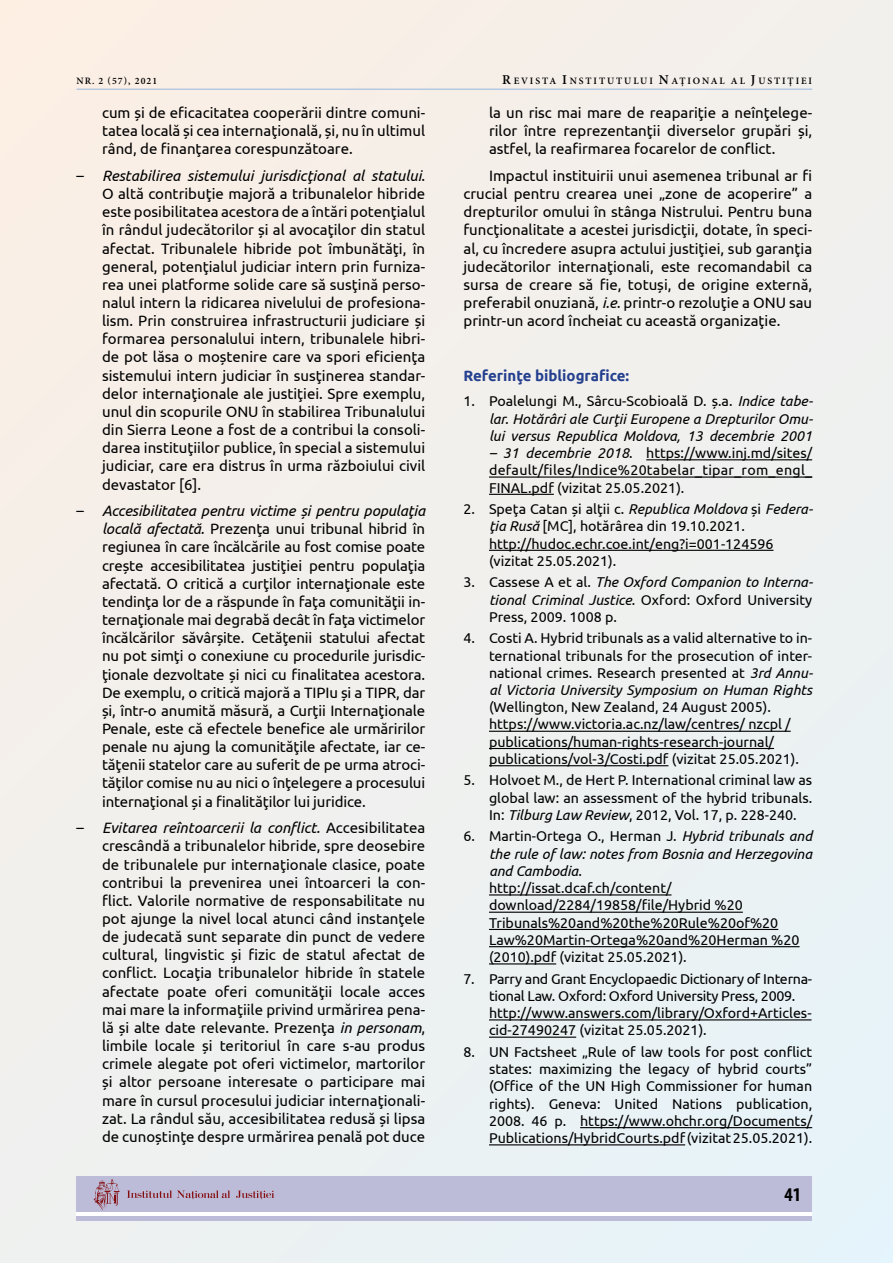
<style>
.page{position:relative;width:893px;height:1263px;background:#f1f0ed}
.page>*{position:absolute;margin:0;border:0;box-sizing:border-box;transform-origin:0 0}
.t1{font:700 condensed 19.5px "Myriad Pro";color:#000}
.t2{font:15px/18.1px "Ubuntu";color:#000;text-align:justify}
.t3{font:700 15px "Ubuntu";color:#25408f}
.t4{font:14.25px/17.2px "Ubuntu";color:#000;text-align:justify}
.t5{font:14.25px/17.2px "Ubuntu";letter-spacing:-.02em;color:#000}
.t6{font:italic 14.25px/17.2px "Ubuntu";color:#000;text-align:justify}
.t7{font:600 9.75px "Minion Pro";letter-spacing:.195em;color:#000}
.s1{font-size:13.5px}
.s2{font-style:italic}
.s3{font-style:normal}
</style>
<div class="page">
<hr style="left:77px;top:89px;width:735px;height:1px;background:#95b6df">
<div style="left:77px;top:1176px;width:735px;height:45px;background:#bcbcd8"></div>
<hr style="left:77px;top:1213px;width:735px;height:3px;background:#fff">
<svg style="left:127px;top:1190px;width:103px;height:9px"></svg>
<svg style="left:236px;top:1190px;width:38px;height:9px"></svg>
<svg style="left:94px;top:1179px;width:26px;height:31px"></svg>
<hr style="left:646px;top:459px;width:166px;height:1px;background:#000">
<hr style="left:489px;top:476px;width:323px;height:2px;background:#000">
<hr style="left:489px;top:494px;width:65px;height:1px;background:#000">
<hr style="left:489px;top:550px;width:284px;height:1px;background:#000">
<hr style="left:489px;top:731px;width:302px;height:1px;background:#000">
<hr style="left:489px;top:748px;width:285px;height:1px;background:#000">
<hr style="left:489px;top:765px;width:179px;height:1px;background:#000">
<hr style="left:489px;top:894px;width:182px;height:1px;background:#000">
<hr style="left:489px;top:912px;width:254px;height:1px;background:#000">
<hr style="left:489px;top:929px;width:289px;height:1px;background:#000">
<hr style="left:489px;top:946px;width:311px;height:1px;background:#000">
<hr style="left:489px;top:963px;width:67px;height:1px;background:#000">
<hr style="left:489px;top:1019px;width:323px;height:1px;background:#000">
<hr style="left:489px;top:1036px;width:87px;height:2px;background:#000">
<hr style="left:580px;top:1127px;width:232px;height:1px;background:#000">
<hr style="left:489px;top:1144px;width:196px;height:1px;background:#000">
<p class="t7" style="left:77px;top:74px;width:82px">NR. 2 (57), 2021</p>
<p class="t7" style="left:502px;top:74px;width:311px"><span class="s1">R</span>EVISTA <span class="s1">I</span>NSTITUTULUI <span class="s1">N</span>AŢIONAL AL <span class="s1">J</span>USTIŢIEI</p>
<p class="t2" style="left:102px;top:103px;width:325px">cum și de eficacitatea cooperării dintre comuni&shy;tatea locală și cea internaţională, și, nu în ultimul rând, de finanţarea corespunzătoare.</p>
<p class="t2" style="left:102px;top:166px;width:325px;text-indent:-26px">– <span class="s2">Restabilirea sistemului jurisdicţional al statului</span>.<br>O altă contribuţie majoră a tribunalelor hibride este posibilitatea acestora de a întări potenţialul în rândul judecătorilor și al avocaţilor din statul afectat. Tribunalele hibride pot îmbunătăţi, în general, potenţialul judiciar intern prin furniza&shy;rea unei platforme solide care să susţină perso&shy;nalul intern la ridicarea nivelului de profesiona&shy;lism. Prin construirea infrastructurii judiciare și formarea personalului intern, tribunalele hibri&shy;de pot lăsa o moștenire care va spori eficienţa sistemului intern judiciar în susţinerea standar&shy;delor internaţionale ale justiţiei. Spre exemplu, unul din scopurile ONU în stabilirea Tribunalului din Sierra Leone a fost de a contribui la consoli&shy;darea instituţiilor publice, în special a sistemului judiciar, care era distrus în urma războiului civil devastator [6].</p>
<p class="t2" style="left:102px;top:501px;width:325px;text-indent:-26px">– <span class="s2">Accesibilitatea pentru victime și pentru populaţia locală afectată.</span> Prezenţa unui tribunal hibrid în regiunea în care încălcările au fost comise poate crește accesibilitatea justiţiei pentru populaţia afectată. O critică a curţilor internaţionale este tendinţa lor de a răspunde în faţa comunităţii in&shy;ternaţionale mai degrabă decât în faţa victimelor încălcărilor săvârșite. Cetăţenii statului afectat nu pot simţi o conexiune cu procedurile jurisdic&shy;ţionale dezvoltate și nici cu finalitatea acestora.<br>De exemplu, o critică majoră a TIPIu și a TIPR, dar și, într-o anumită măsură, a Curţii Internaţionale Penale, este că efectele benefice ale urmăririlor penale nu ajung la comunităţile afectate, iar ce&shy;tăţenii statelor care au suferit de pe urma atroci&shy;tăţilor comise nu au nici o înţelegere a procesului internaţional și a finalităţilor lui juridice.</p>
<p class="t2" style="left:102px;top:818px;width:325px;text-indent:-26px">– <span class="s2">Evitarea reîntoarcerii la conflict.</span> Accesibilitatea crescândă a tribunalelor hibride, spre deosebire de tribunalele pur internaţionale clasice, poate contribui la prevenirea unei întoarceri la con&shy;flict. Valorile normative de responsabilitate nu pot ajunge la nivel local atunci când instanţele de judecată sunt separate din punct de vedere cultural, lingvistic și fizic de statul afectat de conflict. Locaţia tribunalelor hibride în statele afectate poate oferi comunităţii locale acces mai mare la informaţiile privind urmărirea pena&shy;lă și alte date relevante. Prezenţa <span class="s2">in personam</span>, limbile locale și teritoriul în care s-au produs crimele alegate pot oferi victimelor, martorilor și altor persoane interesate o participare mai mare în cursul procesului judiciar internaţionali&shy;zat. La rândul său, accesibilitatea redusă și lipsa de cunoștinţe despre urmărirea penală pot duce</p>
<p class="t2" style="left:489px;top:103px;width:325px">la un risc mai mare de reapariţie a neînţelege&shy;rilor între reprezentanţii diverselor grupări și, astfel, la reafirmarea focarelor de conflict.</p>
<p class="t2" style="left:463px;top:166px;width:350px;text-indent:26px">Impactul instituirii unui asemenea tribunal ar fi crucial pentru crearea unei „zone de acoperire” a drepturilor omului în stânga Nistrului. Pentru buna funcţionalitate a acestei jurisdicţii, dotate, în speci&shy;al, cu încredere asupra actului justiţiei, sub garanţia judecătorilor internaţionali, este recomandabil ca sursa de creare să fie, totuși, de origine externă, preferabil onuziană, <span class="s2">i.e.</span> printr-o rezoluţie a ONU sau printr-un acord încheiat cu această organizaţie.</p>
<p class="t3" style="left:463px;top:366px;width:167px">Referinţe bibliografice:</p>
<p class="t6" style="left:489px;top:392px;width:325px;text-indent:-26px"><span class="s3">1. Poalelungi M., Sârcu-Scobioală D. ș.a.</span> Indice tabe&shy;lar. Hotărâri ale Curţii Europene a Drepturilor Omu&shy;lui versus Republica Moldova, 13 decembrie 2001</p>
<p class="t4" style="left:489px;top:444px;width:325px"><span class="s2">– 31 decembrie 2018</span>. https://www.inj.md/sites/ default/files/Indice%20tabelar_tipar_rom_engl_ FINAL.pdf (vizitat 25.05.2021).</p>
<p class="t4" style="left:489px;top:500px;width:325px;text-align:left;text-indent:-26px">2. Speţa Catan și alţii c. <span class="s2">Republica Moldova</span> și <span class="s2">Federa&shy;ţia Rusă</span> [MC], hotărârea din 19.10.2021. http://hudoc.echr.coe.int/eng?i=001-124596 (vizitat 25.05.2021).</p>
<p class="t4" style="left:489px;top:573px;width:325px;text-indent:-26px">3. Cassese A et al. <span class="s2">The Oxford Companion to Interna&shy;tional Criminal Justice</span>. Oxford: Oxford University Press, 2009. 1008 p.</p>
<p class="t4" style="left:489px;top:629px;width:325px;text-indent:-26px">4. Costi A. Hybrid tribunals as a valid alternative to in&shy;ternational tribunals for the prosecution of inter&shy;national crimes. Research presented at <span class="s2">3rd Annu&shy;al Victoria University Symposium on Human Rights</span></p>
<p class="t4" style="left:489px;top:698px;width:312px;text-align:left">(Wellington, New Zealand, 24 August 2005). https://www.victoria.ac.nz/law/centres/ nzcpl / publications/human-rights-research-journal/ publications/vol-3/Costi.pdf (vizitat 25.05.2021).</p>
<p class="t4" style="left:489px;top:771px;width:325px;text-indent:-26px">5. Holvoet M., de Hert P. International criminal law as global law: an assessment of the hybrid tribunals.<br>In: <span class="s2">Tilburg Law Review</span>, 2012, Vol. 17, p. 228-240.</p>
<p class="t4" style="left:489px;top:827px;width:325px;text-align:left;text-indent:-26px">6. Martin-Ortega O., Herman J. <span class="s2">Hybrid tribunals and the rule of law: notes from Bosnia and Herzegovina and Cambodia</span>.<br>http://issat.dcaf.ch/content/ download/2284/19858/file/Hybrid %20<br>Tribunals%20and%20the%20Rule%20of%20<br>Law%20Martin-Ortega%20and%20Herman %20 (2010).pdf (vizitat 25.05.2021).</p>
<p class="t5" style="left:489px;top:969px;width:325px;text-indent:-26px">7. Parry and Grant Encyclopaedic Dictionary of Interna&shy;tional Law. Oxford: Oxford University Press, 2009. http://www.answers.com/library/Oxford+Articles&shy;cid-27490247 (vizitat 25.05.2021).</p>
<p class="t4" style="left:489px;top:1043px;width:325px;text-indent:-26px">8. UN Factsheet „Rule of law tools for post conflict states: maximizing the legacy of hybrid courts” (Office of the UN High Commissioner for human rights). Geneva: United Nations publication, 2008. 46 p. https://www.ohchr.org/Documents/ Publications/HybridCourts.pdf (vizitat 25.05.2021).</p>
<h1 class="t1" style="left:784px;top:1182px;width:18px">41</h1>
</div>
